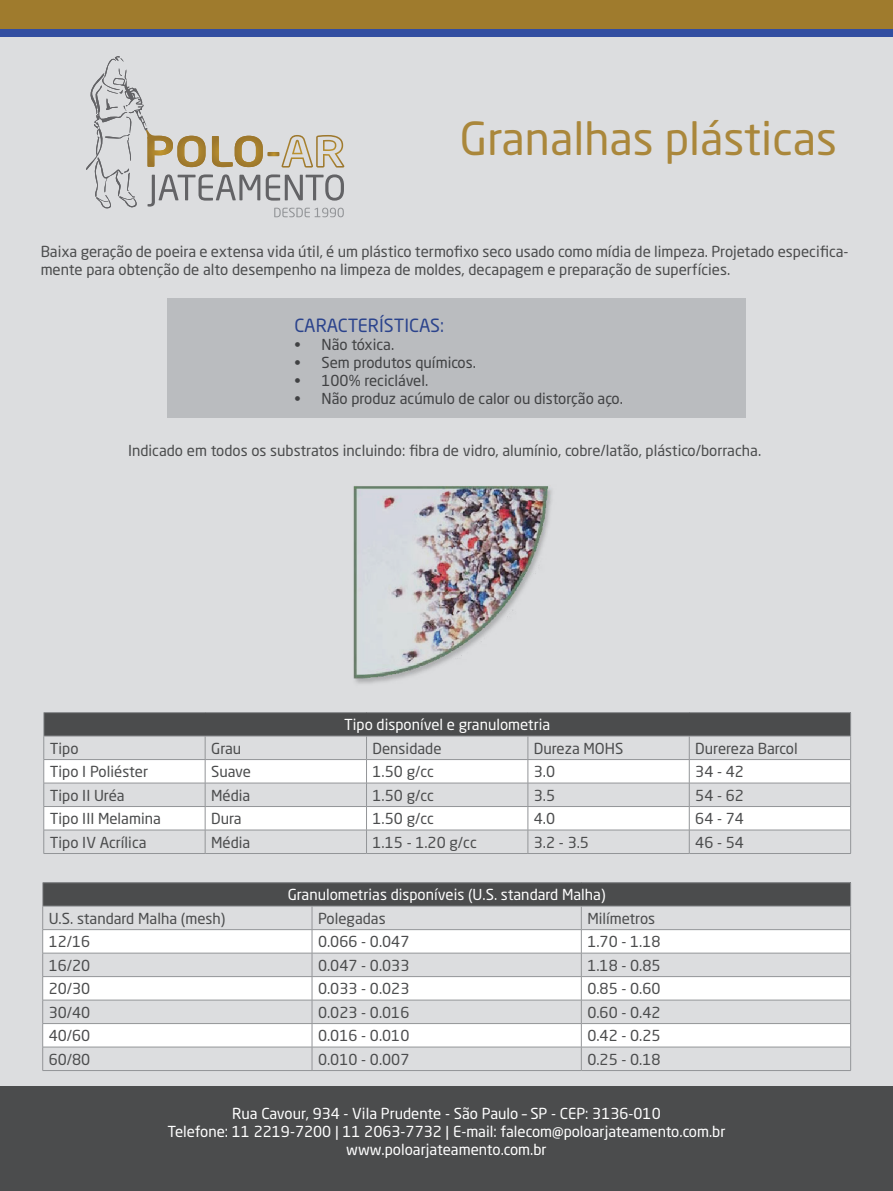
<style>
.page{position:relative;width:893px;height:1191px;background:#dcdddf}
.page>*{position:absolute;margin:0;border:0;box-sizing:border-box;transform-origin:0 0}
.t1{font:45px "Neo Sans Std";color:#aa873b}
.t2{font:18px "Neo Sans Std";color:#324ea1}
.t3{font:15px/18px "Neo Sans Std";color:#4b4c4d}
.t4{font:15px/18px "Neo Sans Std";color:#fff;text-align:center}
</style>
<div class="page">
<div style="left:167px;top:298px;width:579px;height:119px;background:#babcbf"></div>
<img style="left:353px;top:486px;width:199px;height:198px">
<div style="left:0;top:0;width:893px;height:30px;background:#9f7b2d"></div>
<div style="left:0;top:30px;width:893px;height:7px;background:#324ea1"></div>
<svg style="left:86px;top:56px;width:258px;height:161px"></svg>
<hr style="left:44px;top:712px;width:161px;height:1px;background:#939598">
<hr style="left:205px;top:712px;width:161px;height:1px;background:#939598">
<hr style="left:366px;top:712px;width:162px;height:1px;background:#939598">
<hr style="left:528px;top:712px;width:161px;height:1px;background:#939598">
<hr style="left:689px;top:712px;width:162px;height:1px;background:#939598">
<svg style="left:44px;top:713px;width:807px;height:140px"></svg>
<hr style="left:44px;top:853px;width:161px;height:1px;background:#939598">
<hr style="left:205px;top:853px;width:161px;height:1px;background:#939598">
<hr style="left:366px;top:853px;width:162px;height:1px;background:#939598">
<hr style="left:528px;top:853px;width:161px;height:1px;background:#939598">
<hr style="left:689px;top:853px;width:162px;height:1px;background:#939598">
<hr style="left:43px;top:882px;width:269px;height:1px;background:#939598">
<hr style="left:312px;top:882px;width:269px;height:1px;background:#939598">
<hr style="left:581px;top:882px;width:270px;height:1px;background:#939598">
<svg style="left:42px;top:883px;width:809px;height:187px"></svg>
<hr style="left:43px;top:1070px;width:269px;height:1px;background:#939598">
<hr style="left:312px;top:1070px;width:269px;height:1px;background:#939598">
<hr style="left:581px;top:1070px;width:270px;height:1px;background:#939598">
<div style="left:0;top:1086px;width:893px;height:105px;background:#4b4c4d"></div>
<p class="t1" style="left:460px;top:111px;width:379px">Granalhas plásticas</p>
<p class="t3" style="left:41px;top:242px;width:809px">Baixa geração de poeira e extensa vida útil, é um plástico termofixo seco usado como mídia de limpeza. Projetado especifica&shy;mente para obtenção de alto desempenho na limpeza de moldes, decapagem e preparação de superfícies.</p>
<p class="t2" style="left:294px;top:314px;width:151px">CARACTERÍSTICAS:</p>
<p class="t3" style="left:294px;top:335px;width:101px">• Não tóxica.</p>
<p class="t3" style="left:294px;top:353px;width:183px">• Sem produtos químicos.</p>
<p class="t3" style="left:294px;top:371px;width:135px">• 100% reciclável.</p>
<p class="t3" style="left:294px;top:389px;width:330px">• Não produz acúmulo de calor ou distorção aço.</p>
<p class="t3" style="left:128px;top:441px;width:635px">Indicado em todos os substratos incluindo: fibra de vidro, alumínio, cobre/latão, plástico/borracha.</p>
<p class="t4" style="left:344px;top:715px;width:208px">Tipo disponível e granulometria</p>
<p class="t3" style="left:50px;top:739px;width:30px">Tipo</p>
<p class="t3" style="left:211px;top:739px;width:32px">Grau</p>
<p class="t3" style="left:372px;top:739px;width:71px">Densidade</p>
<p class="t3" style="left:534px;top:739px;width:91px">Dureza MOHS</p>
<p class="t3" style="left:695px;top:739px;width:104px">Durereza Barcol</p>
<p class="t3" style="left:50px;top:762px;width:100px">Tipo I Poliéster</p>
<p class="t3" style="left:211px;top:762px;width:41px">Suave</p>
<p class="t3" style="left:372px;top:762px;width:63px">1.50 g/cc</p>
<p class="t3" style="left:534px;top:762px;width:23px">3.0</p>
<p class="t3" style="left:695px;top:762px;width:50px">34 - 42</p>
<p class="t3" style="left:50px;top:786px;width:76px">Tipo II Uréa</p>
<p class="t3" style="left:211px;top:786px;width:41px">Média</p>
<p class="t3" style="left:372px;top:786px;width:63px">1.50 g/cc</p>
<p class="t3" style="left:534px;top:786px;width:23px">3.5</p>
<p class="t3" style="left:695px;top:786px;width:50px">54 - 62</p>
<p class="t3" style="left:50px;top:809px;width:113px">Tipo III Melamina</p>
<p class="t3" style="left:211px;top:809px;width:32px">Dura</p>
<p class="t3" style="left:372px;top:809px;width:63px">1.50 g/cc</p>
<p class="t3" style="left:534px;top:809px;width:23px">4.0</p>
<p class="t3" style="left:695px;top:809px;width:50px">64 - 74</p>
<p class="t3" style="left:50px;top:832px;width:98px">Tipo IV Acrílica</p>
<p class="t3" style="left:211px;top:832px;width:41px">Média</p>
<p class="t3" style="left:372px;top:832px;width:106px">1.15 - 1.20 g/cc</p>
<p class="t3" style="left:534px;top:832px;width:57px">3.2 - 3.5</p>
<p class="t3" style="left:695px;top:832px;width:50px">46 - 54</p>
<p class="t4" style="left:288px;top:885px;width:319px">Granulometrias disponíveis (U.S. standard Malha)</p>
<p class="t3" style="left:49px;top:909px;width:178px">U.S. standard Malha (mesh)</p>
<p class="t3" style="left:318px;top:909px;width:69px">Polegadas</p>
<p class="t3" style="left:587px;top:909px;width:69px">Milímetros</p>
<p class="t3" style="left:49px;top:932px;width:43px">12/16</p>
<p class="t3" style="left:318px;top:932px;width:93px">0.066 - 0.047</p>
<p class="t3" style="left:587px;top:932px;width:75px">1.70 - 1.18</p>
<p class="t3" style="left:49px;top:956px;width:43px">16/20</p>
<p class="t3" style="left:318px;top:956px;width:93px">0.047 - 0.033</p>
<p class="t3" style="left:587px;top:956px;width:75px">1.18 - 0.85</p>
<p class="t3" style="left:49px;top:979px;width:43px">20/30</p>
<p class="t3" style="left:318px;top:979px;width:93px">0.033 - 0.023</p>
<p class="t3" style="left:587px;top:979px;width:75px">0.85 - 0.60</p>
<p class="t3" style="left:49px;top:1002px;width:43px">30/40</p>
<p class="t3" style="left:318px;top:1002px;width:93px">0.023 - 0.016</p>
<p class="t3" style="left:587px;top:1002px;width:75px">0.60 - 0.42</p>
<p class="t3" style="left:49px;top:1026px;width:43px">40/60</p>
<p class="t3" style="left:318px;top:1026px;width:93px">0.016 - 0.010</p>
<p class="t3" style="left:587px;top:1026px;width:75px">0.42 - 0.25</p>
<p class="t3" style="left:49px;top:1049px;width:43px">60/80</p>
<p class="t3" style="left:318px;top:1049px;width:93px">0.010 - 0.007</p>
<p class="t3" style="left:587px;top:1049px;width:75px">0.25 - 0.18</p>
<p class="t4" style="left:232px;top:1104px;width:430px">Rua Cavour, 934 - Vila Prudente - São Paulo – SP - CEP: 3136-010</p>
<p class="t4" style="left:167px;top:1122px;width:560px">Telefone: 11 2219-7200 | 11 2063-7732 | E-mail: falecom@poloarjateamento.com.br www.poloarjateamento.com.br</p>
</div>
